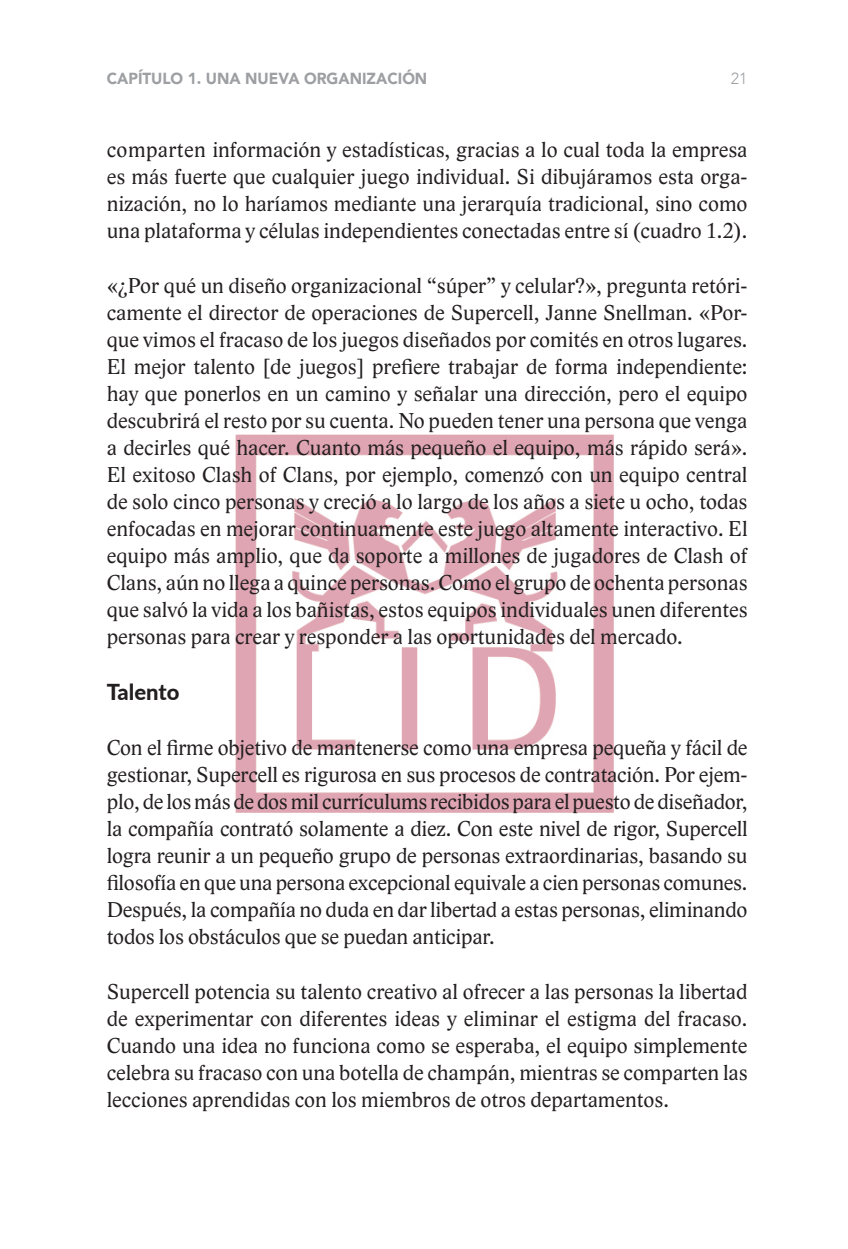
<style>
.page{position:relative;width:848px;height:1249px;background:#fff}
.page>*{position:absolute;margin:0;border:0;box-sizing:border-box;transform-origin:0 0}
.t1{font:22px/27px "Lido STF";color:#231f20;text-align:justify}
.t2{font:800 22px "Lato";letter-spacing:-.005em;color:#231f20}
.t3{font:900 16px "Avenir";color:#9d9fa2;scale:.95 1}
.t4{font:300 16px "Avenir";color:#9d9fa2}
</style>
<div class="page">
<img style="left:235px;top:435px;width:378px;height:377px">
<p class="t3" style="left:107px;top:68px;width:339px">CAPÍTULO 1. UNA NUEVA ORGANIZACIÓN</p>
<p class="t4" style="left:731px;top:68px;width:18px">21</p>
<p class="t1" style="left:107px;top:136px;width:642px">comparten información y estadísticas, gracias a lo cual toda la empresa es más fuerte que cualquier juego individual. Si dibujáramos esta orga&shy;nización, no lo haríamos mediante una jerarquía tradicional, sino como una plataforma y células independientes conectadas entre sí (cuadro 1.2).</p>
<p class="t1" style="left:107px;top:272px;width:642px">«¿Por qué un diseño organizacional “súper” y celular?», pregunta retóri&shy;camente el director de operaciones de Supercell, Janne Snellman. «Por&shy;que vimos el fracaso de los juegos diseñados por comités en otros lugares.<br>El mejor talento [de juegos] prefiere trabajar de forma independiente: hay que ponerlos en un camino y señalar una dirección, pero el equipo descubrirá el resto por su cuenta. No pueden tener una persona que venga a decirles qué hacer. Cuanto más pequeño el equipo, más rápido será».<br>El exitoso Clash of Clans, por ejemplo, comenzó con un equipo central de solo cinco personas y creció a lo largo de los años a siete u ocho, todas enfocadas en mejorar continuamente este juego altamente interactivo. El equipo más amplio, que da soporte a millones de jugadores de Clash of Clans, aún no llega a quince personas. Como el grupo de ochenta personas que salvó la vida a los bañistas, estos equipos individuales unen diferentes personas para crear y responder a las oportunidades del mercado.</p>
<p class="t2" style="left:107px;top:678px;width:74px">Talento</p>
<p class="t1" style="left:107px;top:734px;width:642px">Con el firme objetivo de mantenerse como una empresa pequeña y fácil de gestionar, Supercell es rigurosa en sus procesos de contratación. Por ejem&shy;plo, de los más de dos mil currículums recibidos para el puesto de diseñador, la compañía contrató solamente a diez. Con este nivel de rigor, Supercell logra reunir a un pequeño grupo de personas extraordinarias, basando su filosofía en que una persona excepcional equivale a cien personas comunes.<br>Después, la compañía no duda en dar libertad a estas personas, eliminando todos los obstáculos que se puedan anticipar.</p>
<p class="t1" style="left:107px;top:978px;width:642px">Supercell potencia su talento creativo al ofrecer a las personas la libertad de experimentar con diferentes ideas y eliminar el estigma del fracaso.<br>Cuando una idea no funciona como se esperaba, el equipo simplemente celebra su fracaso con una botella de champán, mientras se comparten las lecciones aprendidas con los miembros de otros departamentos.</p>
</div>
